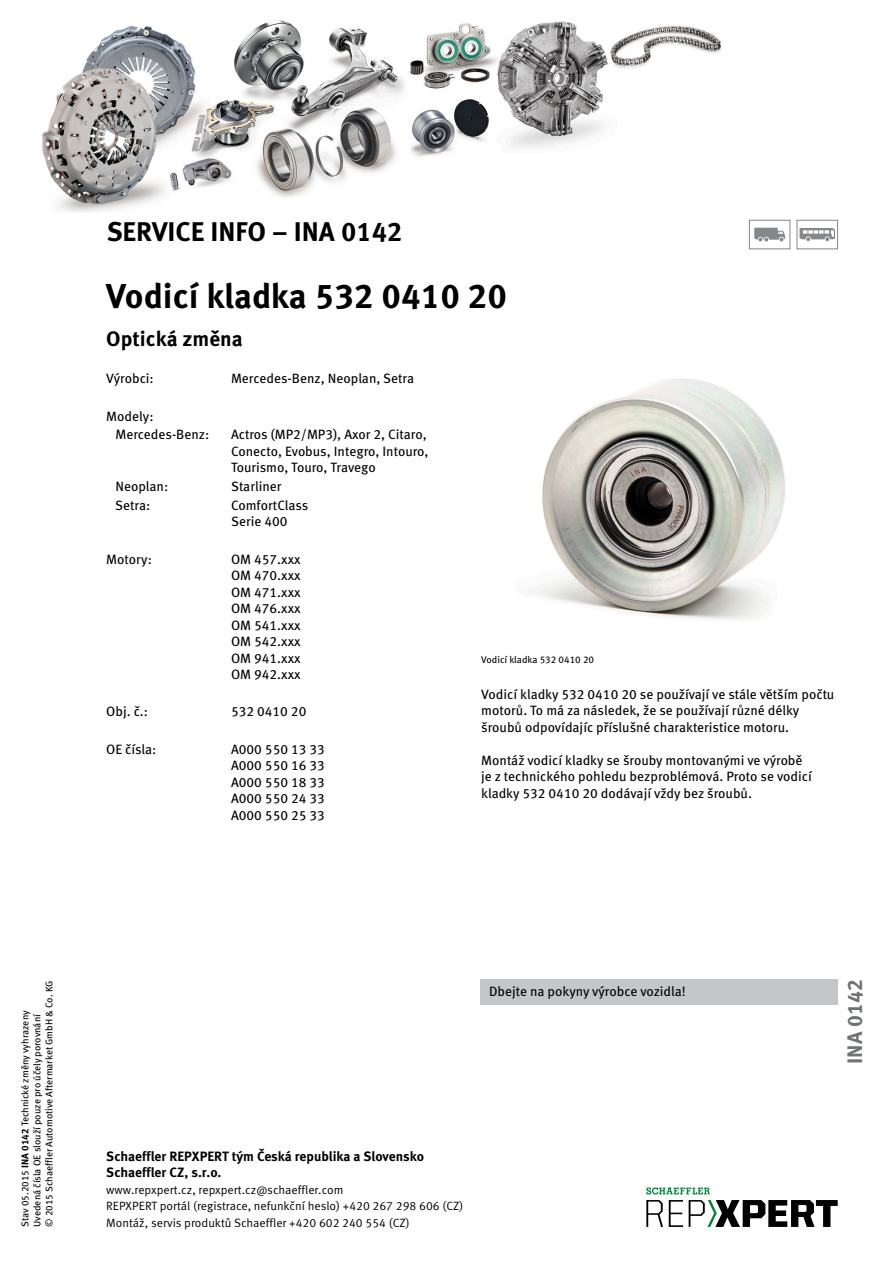
<style>
.page{position:relative;width:893px;height:1263px;background:#fff}
.page>*{position:absolute;margin:0;border:0;box-sizing:border-box;transform-origin:0 0}
.t1{font:700 34.5px "Meta Pro";color:#000}
.t2{font:700 27px "Meta Pro";color:#000}
.t3{font:700 21px "Meta Pro";color:#000}
.t4{font:700 21px "Meta Pro";color:#6f7172}
.t5{font:13.5px/16.5px "Meta Pro";color:#000}
.t6{font:700 13.5px/16.5px "Meta Pro";color:#000}
.t7{font:12px/16.5px "Meta Pro Norm";color:#000}
.t8{font:9.75px/12px "Meta Pro";color:#000}
.s1{font-weight:700}
</style>
<div class="page">
<img style="left:534px;top:378px;width:251px;height:242px">
<div style="left:480px;top:980px;width:358px;height:25px;background:#c5c6c7"></div>
<div style="left:749px;top:220px;width:41px;height:29px;border:1px solid #868789"></div>
<svg style="left:754px;top:228px;width:31px;height:13px"></svg>
<div style="left:797px;top:220px;width:41px;height:29px;border:1px solid #868789"></div>
<svg style="left:799px;top:228px;width:36px;height:13px"></svg>
<img style="left:42px;top:20px;width:679px;height:193px">
<svg style="left:646px;top:1200px;width:17px;height:27px"></svg>
<svg style="left:669px;top:1200px;width:14px;height:27px"></svg>
<svg style="left:689px;top:1200px;width:149px;height:27px"></svg>
<svg style="left:646px;top:1187px;width:64px;height:7px"></svg>
<h2 class="t2" style="left:107px;top:210px;width:297px">SERVICE INFO – INA 0142</h2>
<h1 class="t1" style="left:106px;top:269px;width:402px">Vodicí kladka 532 0410 20</h1>
<h3 class="t3" style="left:106px;top:323px;width:138px">Optická změna</h3>
<p class="t5" style="left:106px;top:369px;width:49px">Výrobci:</p>
<p class="t5" style="left:231px;top:369px;width:185px">Mercedes-Benz, Neoplan, Setra</p>
<p class="t5" style="left:115px;top:406px;width:95px;line-height:18.8px;text-indent:-9px">Modely:<br>Mercedes-Benz:</p>
<p class="t5" style="left:231px;top:425px;width:199px">Actros (MP2/MP3), Axor 2, Citaro,<br>Conecto, Evobus, Integro, Intouro,<br>Tourismo, Touro, Travego</p>
<p class="t5" style="left:115px;top:477px;width:54px">Neoplan:</p>
<p class="t5" style="left:231px;top:477px;width:52px">Starliner</p>
<p class="t5" style="left:115px;top:496px;width:37px">Setra:</p>
<p class="t5" style="left:231px;top:496px;width:79px">ComfortClass<br>Serie 400</p>
<p class="t5" style="left:106px;top:550px;width:47px">Motory:</p>
<p class="t5" style="left:231px;top:550px;width:71px;text-align:justify">OM 457.xxx OM 470.xxx OM 471.xxx OM 476.xxx OM 541.xxx OM 542.xxx OM 941.xxx OM 942.xxx</p>
<p class="t5" style="left:106px;top:703px;width:43px">Obj. č.:</p>
<p class="t5" style="left:231px;top:703px;width:77px">532 0410 20</p>
<p class="t5" style="left:106px;top:740px;width:52px">OE čísla:</p>
<p class="t5" style="left:231px;top:740px;width:95px;text-align:justify">A000 550 13 33<br>A000 550 16 33<br>A000 550 18 33<br>A000 550 24 33<br>A000 550 25 33</p>
<p class="t8" style="left:481px;top:653px;width:114px">Vodicí kladka 532 0410 20</p>
<p class="t5" style="left:481px;top:685px;width:355px">Vodicí kladky 532 0410 20 se používají ve stále větším počtu motorů. To má za následek, že se používají různé délky šroubů odpovídajíc příslušné charakteristice motoru.</p>
<p class="t5" style="left:481px;top:751px;width:332px">Montáž vodicí kladky se šrouby montovanými ve výrobě je z technického pohledu bezproblémová. Proto se vodicí kladky 532 0410 20 dodávají vždy bez šroubů.</p>
<p class="t8" style="left:31px;top:1227px;width:248px;rotate:-90deg">Uvedená čísla OE slouží pouze pro účely porovnání<br>© 2015 Schaeffler Automotive Aftermarket GmbH &amp; Co. KG</p>
<p class="t8" style="left:19px;top:1227px;width:218px;rotate:-90deg">Stav 05.2015 <span class="s1">INA 0142</span> Technické změny vyhrazeny</p>
<p class="t5" style="left:489px;top:982px;width:198px">Dbejte na pokyny výrobce vozidla!</p>
<p class="t6" style="left:106px;top:1147px;width:319px">Schaeffler REPXPERT tým Česká republika a Slovensko<br>Schaeffler CZ, s.r.o.</p>
<p class="t7" style="left:106px;top:1181px;width:359px">www.repxpert.cz, repxpert.cz@schaeffler.com<br>REPXPERT portál (registrace, nefunkční heslo) +420 267 298 606 (CZ)</p>
<p class="t7" style="left:106px;top:1214px;width:305px">Montáž, servis produktů Schaeffler +420 602 240 554 (CZ)</p>
<h3 class="t4" style="left:838px;top:1064px;width:86px;rotate:-90deg">INA 0142</h3>
</div>
